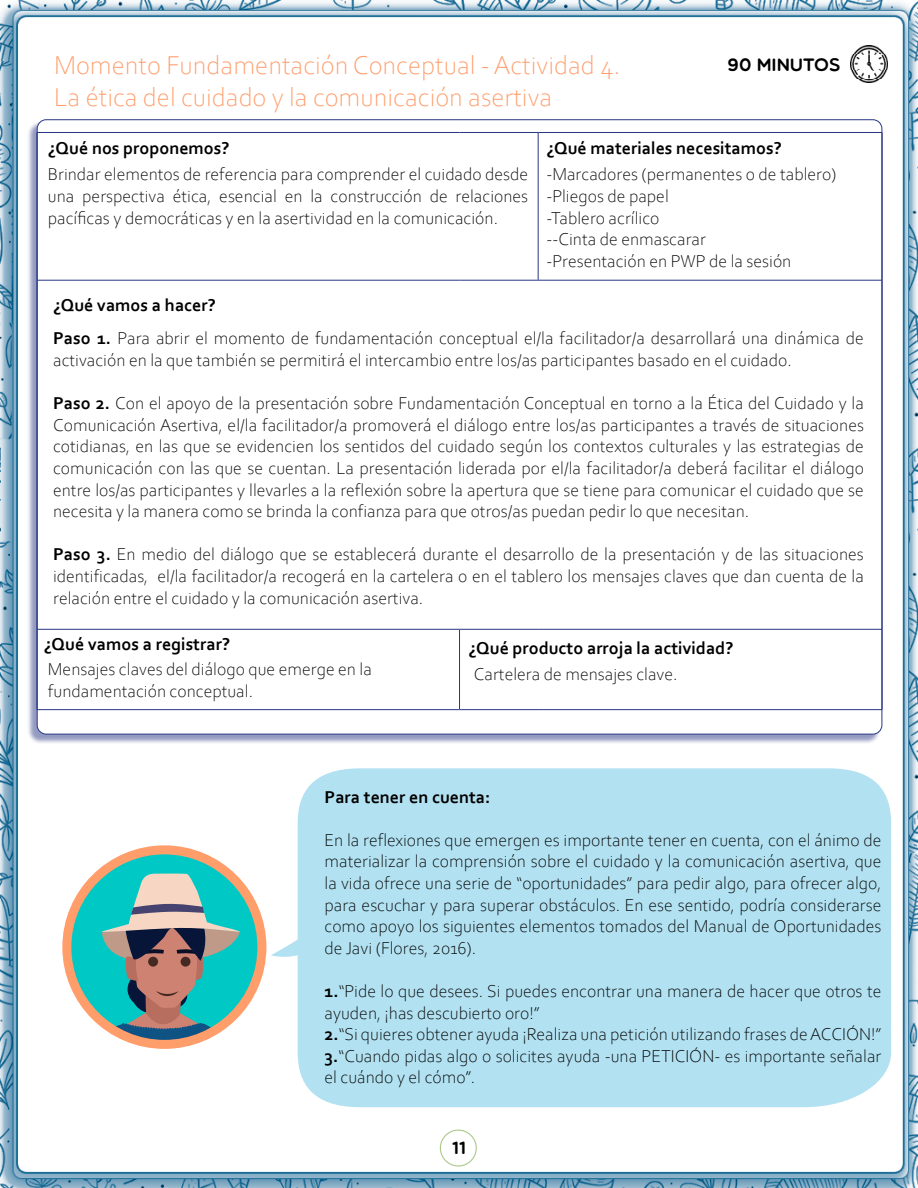
<style>
.page{position:relative;width:918px;height:1188px;background:#fff}
.page>*{position:absolute;margin:0;border:0;box-sizing:border-box;transform-origin:0 0}
.t1{font:300 27px/32.4px "Corbel";color:#ff9d6b}
.t2{font:300 18px/21.6px "Corbel";color:#000;text-align:justify}
.t3{font:700 18px "Corbel";color:#000}
.t4{font:18px "Multicolore";color:#000}
.s1{font-weight:700}
</style>
<div class="page">
<img style="left:0;top:0;width:918px;height:1188px">
<div style="left:298px;top:768px;width:593px;height:339px;background:#b2e1f1"></div>
<svg style="left:271px;top:933px;width:46px;height:27px"></svg>
<svg style="left:67px;top:850px;width:195px;height:194px;background:#34bfb2"></svg>
<svg style="left:90px;top:873px;width:150px;height:171px;background:#65a5a0"></svg>
<div style="left:62px;top:845px;width:204px;height:204px;border:9px solid #ff9d6b;border-radius:50%"></div>
<div style="left:27px;top:121px;width:853px;height:623px;background:#283583;opacity:.5"></div>
<div style="left:37px;top:120px;width:845px;height:614px;background:#fff;border-radius:9px"></div>
<hr style="left:37px;top:132px;width:423px;height:1px;background:#283583">
<hr style="left:460px;top:132px;width:78px;height:1px;background:#283583">
<hr style="left:538px;top:132px;width:344px;height:1px;background:#283583">
<hr style="left:538px;top:133px;width:1px;height:147px;background:#283583">
<hr style="left:37px;top:280px;width:423px;height:1px;background:#283583">
<hr style="left:460px;top:280px;width:78px;height:1px;background:#283583">
<hr style="left:538px;top:280px;width:344px;height:1px;background:#283583">
<hr style="left:37px;top:629px;width:423px;height:1px;background:#283583">
<hr style="left:460px;top:629px;width:78px;height:1px;background:#283583">
<hr style="left:538px;top:629px;width:344px;height:1px;background:#283583">
<hr style="left:37px;top:709px;width:423px;height:1px;background:#283583">
<hr style="left:460px;top:709px;width:78px;height:1px;background:#283583">
<hr style="left:538px;top:709px;width:344px;height:1px;background:#283583">
<hr style="left:37px;top:133px;width:1px;height:147px;background:#283583">
<hr style="left:882px;top:133px;width:1px;height:147px;background:#283583">
<hr style="left:37px;top:280px;width:1px;height:349px;background:#283583">
<hr style="left:882px;top:280px;width:1px;height:349px;background:#283583">
<hr style="left:37px;top:629px;width:1px;height:80px;background:#283583">
<hr style="left:459px;top:630px;width:1px;height:79px;background:#283583">
<hr style="left:882px;top:629px;width:1px;height:80px;background:#283583">
<img style="left:851px;top:46px;width:37px;height:37px">
<div style="left:440px;top:1130px;width:36px;height:36px;background:#fff;border-radius:50%"></div>
<div style="left:440px;top:1130px;width:37px;height:37px;border:1px solid #abc98a;border-radius:50%"></div>
<h1 class="t1" style="left:54px;top:48px;width:568px">Momento Fundamentación Conceptual - Actividad 4.<br>La ética del cuidado y la comunicación asertiva</h1>
<p class="t4" style="left:728px;top:54px;width:115px">90 MINUTOS</p>
<p class="t3" style="left:48px;top:137px;width:183px">¿Qué nos proponemos?</p>
<p class="t2" style="left:48px;top:163px;width:482px">Brindar elementos de referencia para comprender el cuidado desde una perspectiva ética, esencial en la construcción de relaciones pacíficas y democráticas y en la asertividad en la comunicación.</p>
<p class="t3" style="left:546px;top:137px;width:237px">¿Qué materiales necesitamos?</p>
<p class="t2" style="left:546px;top:163px;width:291px;text-align:left">-Marcadores (permanentes o de tablero) -Pliegos de papel<br>-Tablero acrílico<br>--Cinta de enmascarar<br>-Presentación en PWP de la sesión</p>
<p class="t2" style="left:53px;top:287px;width:812px;line-height:33.8px"><span class="s1">¿Qué vamos a hacer?<br>Paso 1.</span> Para abrir el momento de fundamentación conceptual el/la facilitador/a desarrollará una dinámica de</p>
<p class="t2" style="left:53px;top:349px;width:740px">activación en la que también se permitirá el intercambio entre los/as participantes basado en el cuidado.</p>
<p class="t2" style="left:53px;top:392px;width:812px"><span class="s1">Paso 2.</span> Con el apoyo de la presentación sobre Fundamentación Conceptual en torno a la Ética del Cuidado y la Comunicación Asertiva, el/la facilitador/a promoverá el diálogo entre los/as participantes a través de situaciones cotidianas, en las que se evidencien los sentidos del cuidado según los contextos culturales y las estrategias de comunicación con las que se cuentan. La presentación liderada por el/la facilitador/a deberá facilitar el diálogo entre los/as participantes y llevarles a la reflexión sobre la apertura que se tiene para comunicar el cuidado que se necesita y la manera como se brinda la confianza para que otros/as puedan pedir lo que necesitan.</p>
<p class="t2" style="left:53px;top:543px;width:812px"><span class="s1">Paso 3.</span> En medio del diálogo que se establecerá durante el desarrollo de la presentación y de las situaciones identificadas, el/la facilitador/a recogerá en la cartelera o en el tablero los mensajes claves que dan cuenta de la relación entre el cuidado y la comunicación asertiva.</p>
<p class="t3" style="left:44px;top:633px;width:188px">¿Qué vamos a registrar?</p>
<p class="t3" style="left:469px;top:636px;width:266px">¿Qué producto arroja la actividad?</p>
<p class="t2" style="left:48px;top:658px;width:326px">Mensajes claves del diálogo que emerge en la</p>
<p class="t2" style="left:474px;top:663px;width:205px">Cartelera de mensajes clave.</p>
<p class="t2" style="left:48px;top:679px;width:207px">fundamentación conceptual.</p>
<p class="t3" style="left:325px;top:785px;width:167px">Para tener en cuenta:</p>
<p class="t2" style="left:325px;top:828px;width:559px">En la reflexiones que emergen es importante tener en cuenta, con el ánimo de materializar la comprensión sobre el cuidado y la comunicación asertiva, que la vida ofrece una serie de “oportunidades” para pedir algo, para ofrecer algo, para escuchar y para superar obstáculos. En ese sentido, podría considerarse como apoyo los siguientes elementos tomados del Manual de Oportunidades de Javi (Flores, 2016).</p>
<p class="t2" style="left:325px;top:980px;width:559px;text-align:left"><span class="s1">1.</span>“Pide lo que desees. Si puedes encontrar una manera de hacer que otros te ayuden, ¡has descubierto oro!”<br><span class="s1">2.</span>“Si quieres obtener ayuda ¡Realiza una petición utilizando frases de ACCIÓN!” <span class="s1">3.</span>“Cuando pidas algo o solicites ayuda -una PETICIÓN- es importante señalar el cuándo y el cómo”.</p>
<p class="t4" style="left:452px;top:1137px;width:15px">11</p>
</div>
